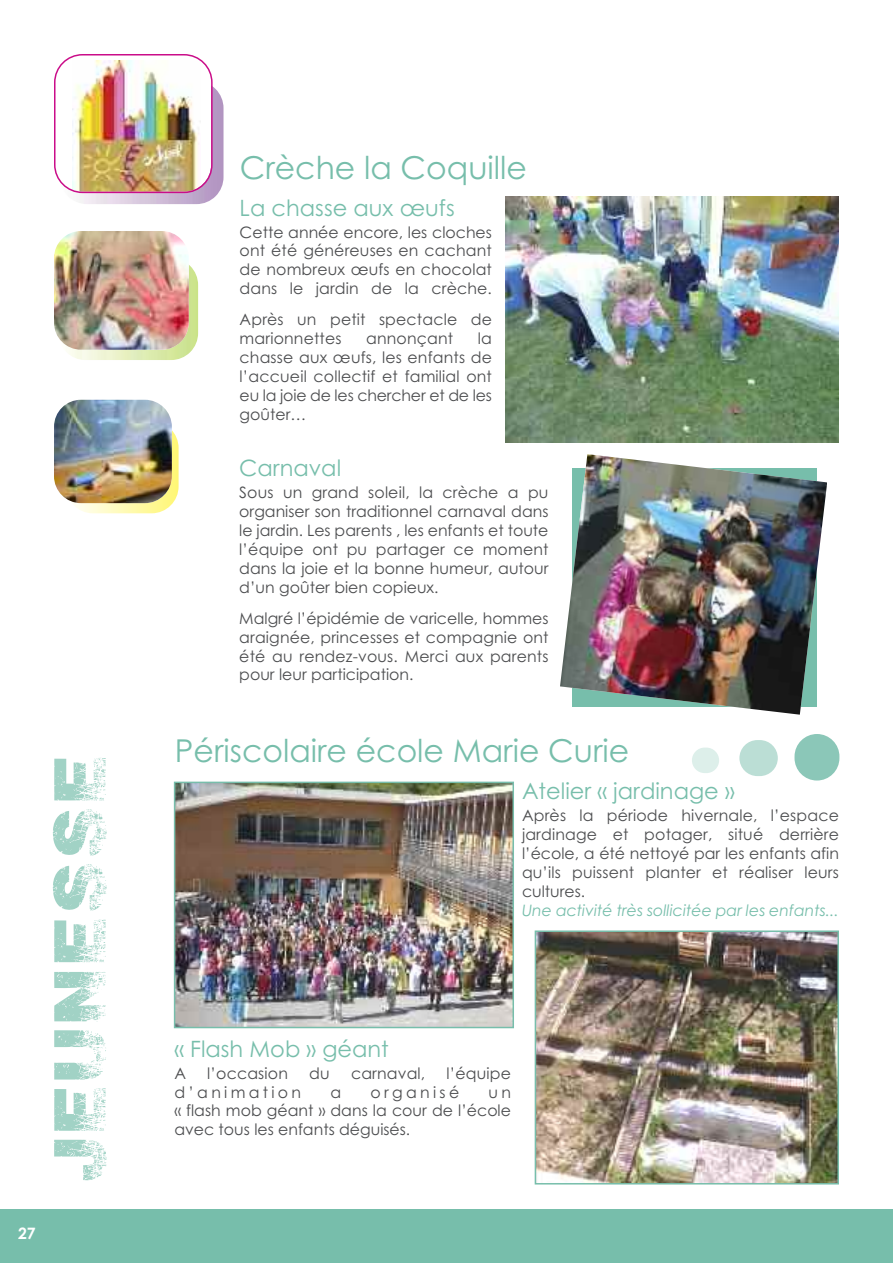
<style>
.page{position:relative;width:893px;height:1263px;background:#fff}
.page>*{position:absolute;margin:0;border:0;box-sizing:border-box;transform-origin:0 0}
.t1{font:67.5px "Scorched Earth";letter-spacing:.1em;color:#a1d2c5}
.t2{font:31.5px "Century Gothic";color:#77beab}
.t3{font:22.5px "Century Gothic";color:#77beab}
.t4{font:15.75px/18.9px "Century Gothic";letter-spacing:.01em;color:#4c4d4f;text-align:justify}
.t5{font:italic 15.75px "Century Gothic";color:#77beab}
.t6{font:15.75px "Century Gothic";letter-spacing:.21em;color:#4c4d4f}
.t7{font:700 15.75px "Century Gothic";color:#fff}
</style>
<div class="page">
<div style="left:0;top:1209px;width:893px;height:54px;background:#77beab"></div>
<div style="left:794px;top:734px;width:45px;height:47px;background:#8bc7b8;border-radius:22px"></div>
<div style="left:739px;top:740px;width:39px;height:36px;background:#bbded5;border-radius:18px"></div>
<div style="left:692px;top:747px;width:27px;height:26px;background:#ddefea;border-radius:13px"></div>
<img style="left:79px;top:87px;width:144px;height:117px">
<img style="left:54px;top:54px;width:159px;height:139px">
<img style="left:59px;top:265px;width:139px;height:95px">
<img style="left:54px;top:231px;width:135px;height:119px;border-radius:27px">
<svg style="left:66px;top:421px;width:113px;height:92px"></svg>
<img style="left:54px;top:400px;width:118px;height:103px;border-radius:27px">
<img style="left:177px;top:785px;width:334px;height:240px">
<div style="left:174px;top:782px;width:340px;height:246px;border:2px solid #77beab"></div>
<img style="left:538px;top:933px;width:298px;height:248px">
<div style="left:535px;top:930px;width:304px;height:254px;border:2px solid #77beab"></div>
<img style="left:506px;top:196px;width:333px;height:246px">
<img style="left:560px;top:454px;width:267px;height:261px">
<h1 class="t1" style="left:43px;top:1181px;width:426px;rotate:-90deg">jeunesse</h1>
<p class="t7" style="left:18px;top:1224px;width:19px">27</p>
<h2 class="t2" style="left:240px;top:150px;width:289px">Crèche la Coquille</h2>
<h3 class="t3" style="left:240px;top:195px;width:217px">La chasse aux œufs</h3>
<p class="t4" style="left:240px;top:223px;width:254px">Cette année encore, les cloches ont été généreuses en cachant de nombreux œufs en chocolat dans le jardin de la crèche.</p>
<p class="t4" style="left:240px;top:310px;width:254px">Après un petit spectacle de marionnettes</p>
<p class="t4" style="left:240px;top:329px;width:254px;text-indent:238px">la chasse aux œufs, les enfants de l’accueil collectif et familial ont eu la joie de les chercher et de les goûter…</p>
<h3 class="t3" style="left:239px;top:455px;width:103px">Carnaval</h3>
<p class="t4" style="left:239px;top:483px;width:311px">Sous un grand soleil, la crèche a pu organiser son traditionnel carnaval dans le jardin. Les parents , les enfants et toute l’équipe ont pu partager ce moment dans la joie et la bonne humeur, autour d’un goûter bien copieux.</p>
<p class="t4" style="left:239px;top:609px;width:311px">Malgré l’épidémie de varicelle, hommes araignée, princesses et compagnie ont été au rendez-vous. Merci aux parents pour leur participation.</p>
<p class="t4" style="left:366px;top:329px;width:89px">annonçant</p>
<h2 class="t2" style="left:175px;top:733px;width:456px">Périscolaire école Marie Curie</h2>
<h3 class="t3" style="left:522px;top:778px;width:214px">Atelier « jardinage »</h3>
<p class="t4" style="left:522px;top:806px;width:318px">Après la période hivernale, l’espace jardinage et potager, situé derrière l’école, a été nettoyé par les enfants afin qu’ils puissent planter et réaliser leurs cultures.</p>
<p class="t5" style="left:522px;top:901px;width:318px">Une activité très sollicitée par les enfants...</p>
<h3 class="t3" style="left:174px;top:1036px;width:216px">« Flash Mob » géant</h3>
<p class="t4" style="left:174px;top:1064px;width:13px">A</p>
<p class="t4" style="left:207px;top:1064px;width:82px">l’occasion</p>
<p class="t4" style="left:309px;top:1064px;width:22px">du</p>
<p class="t4" style="left:351px;top:1064px;width:76px">carnaval,</p>
<p class="t4" style="left:447px;top:1064px;width:66px">l’équipe</p>
<p class="t6" style="left:174px;top:1083px;width:128px">d’animation</p>
<p class="t4" style="left:330px;top:1083px;width:12px">a</p>
<p class="t6" style="left:371px;top:1083px;width:90px">organisé</p>
<p class="t4" style="left:174px;top:1083px;width:338px;text-indent:314px">un « flash mob géant » dans la cour de l’école avec tous les enfants déguisés.</p>
</div>
